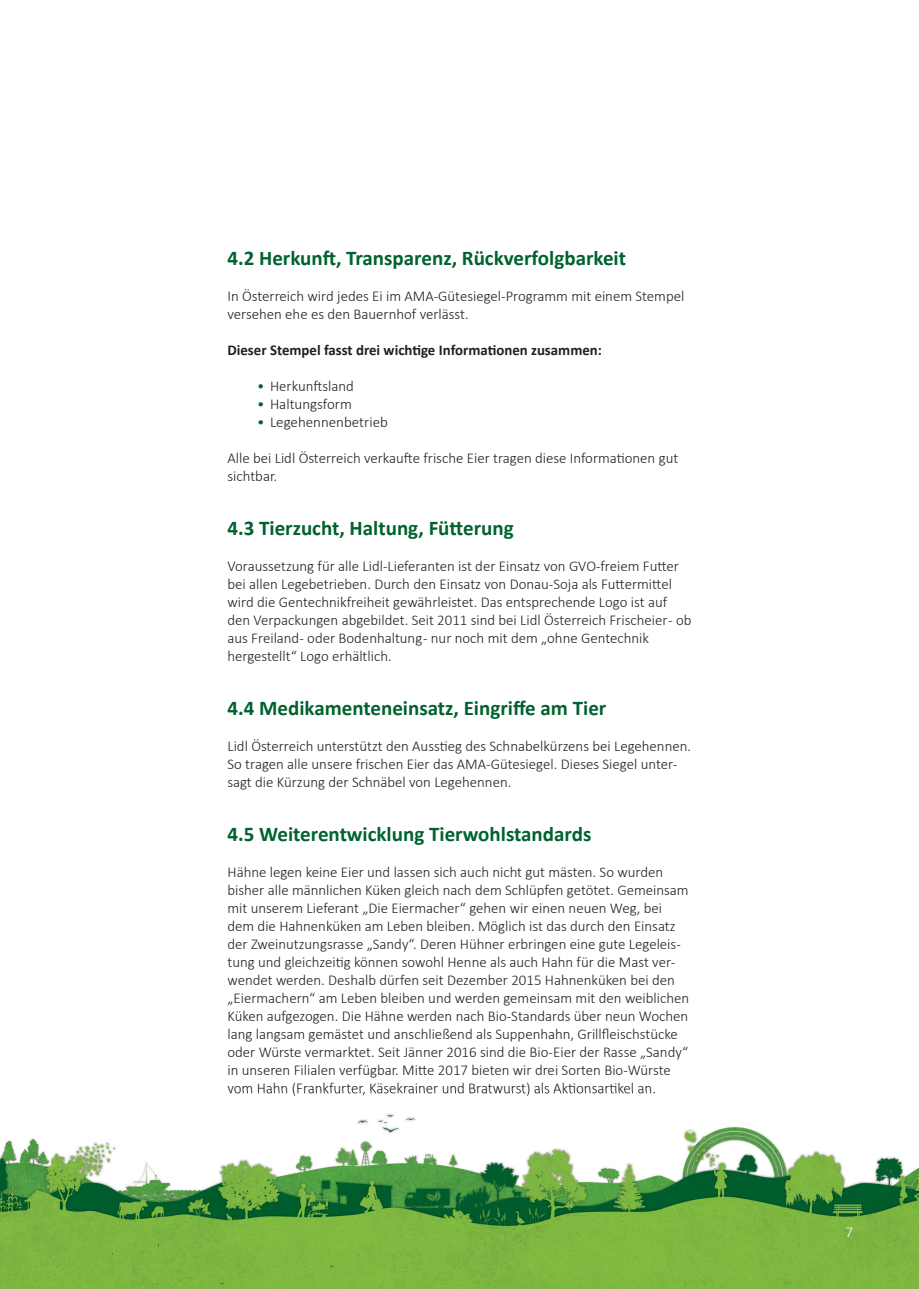
<style>
.page{position:relative;width:919px;height:1289px;background:#fff}
.page>*{position:absolute;margin:0;border:0;box-sizing:border-box;transform-origin:0 0}
.t1{font:700 21px "Calibri";color:#00622e}
.t2{font:300 15px/18px "Calibri";color:#231f20}
.t3{font:700 15px "Calibri";color:#231f20}
.t4{font:300 15px "Calibri";color:#fff}
.s1{color:#00622e}
</style>
<div class="page">
<img style="left:0;top:1092px;width:918px;height:196px">
<img style="left:228px;top:1091px;width:426px;height:4px">
<h1 class="t1" style="left:227px;top:243px;width:400px">4.2 Herkunft, Transparenz, Rückverfolgbarkeit</h1>
<p class="t2" style="left:227px;top:287px;width:458px">In Österreich wird jedes Ei im AMA-Gütesiegel-Programm mit einem Stempel versehen ehe es den Bauernhof verlässt.</p>
<p class="t3" style="left:227px;top:339px;width:376px">Dieser Stempel fasst drei wichtige Informationen zusammen:</p>
<p class="t2" style="left:257px;top:377px;width:98px"><span class="s1">•</span> Herkunftsland</p>
<p class="t2" style="left:257px;top:395px;width:96px"><span class="s1">•</span> Haltungsform</p>
<p class="t2" style="left:257px;top:413px;width:132px"><span class="s1">•</span> Legehennenbetrieb</p>
<p class="t2" style="left:227px;top:449px;width:452px">Alle bei Lidl Österreich verkaufte frische Eier tragen diese Informationen gut sichtbar.</p>
<h1 class="t1" style="left:227px;top:513px;width:288px">4.3 Tierzucht, Haltung, Fütterung</h1>
<p class="t2" style="left:227px;top:557px;width:465px">Voraussetzung für alle Lidl-Lieferanten ist der Einsatz von GVO-freiem Futter bei allen Legebetrieben. Durch den Einsatz von Donau-Soja als Futtermittel wird die Gentechnikfreiheit gewährleistet. Das entsprechende Logo ist auf den Verpackungen abgebildet. Seit 2011 sind bei Lidl Österreich Frischeier - ob aus Freiland- oder Bodenhaltung - nur noch mit dem „ohne Gentechnik hergestellt“ Logo erhältlich.</p>
<h1 class="t1" style="left:227px;top:693px;width:380px">4.4 Medikamenteneinsatz, Eingriffe am Tier</h1>
<p class="t2" style="left:227px;top:737px;width:465px">Lidl Österreich unterstützt den Ausstieg des Schnabelkürzens bei Legehennen.<br>So tragen alle unsere frischen Eier das AMA-Gütesiegel. Dieses Siegel unter&shy;sagt die Kürzung der Schnäbel von Legehennen.</p>
<h1 class="t1" style="left:227px;top:819px;width:365px">4.5 Weiterentwicklung Tierwohlstandards</h1>
<p class="t2" style="left:227px;top:863px;width:463px">Hähne legen keine Eier und lassen sich auch nicht gut mästen. So wurden bisher alle männlichen Küken gleich nach dem Schlüpfen getötet. Gemeinsam mit unserem Lieferant „Die Eiermacher“ gehen wir einen neuen Weg, bei dem die Hahnenküken am Leben bleiben. Möglich ist das durch den Einsatz der Zweinutzungsrasse „Sandy“. Deren Hühner erbringen eine gute Legeleis&shy;tung und gleichzeitig können sowohl Henne als auch Hahn für die Mast ver&shy;wendet werden. Deshalb dürfen seit Dezember 2015 Hahnenküken bei den „Eiermachern“ am Leben bleiben und werden gemeinsam mit den weiblichen Küken aufgezogen. Die Hähne werden nach Bio-Standards über neun Wochen lang langsam gemästet und anschließend als Suppenhahn, Grillfleischstücke oder Würste vermarktet. Seit Jänner 2016 sind die Bio-Eier der Rasse „Sandy“ in unseren Filialen verfügbar. Mitte 2017 bieten wir drei Sorten Bio-Würste vom Hahn (Frankfurter, Käsekrainer und Bratwurst) als Aktionsartikel an.</p>
<p class="t4" style="left:845px;top:1222px;width:9px">7</p>
</div>
